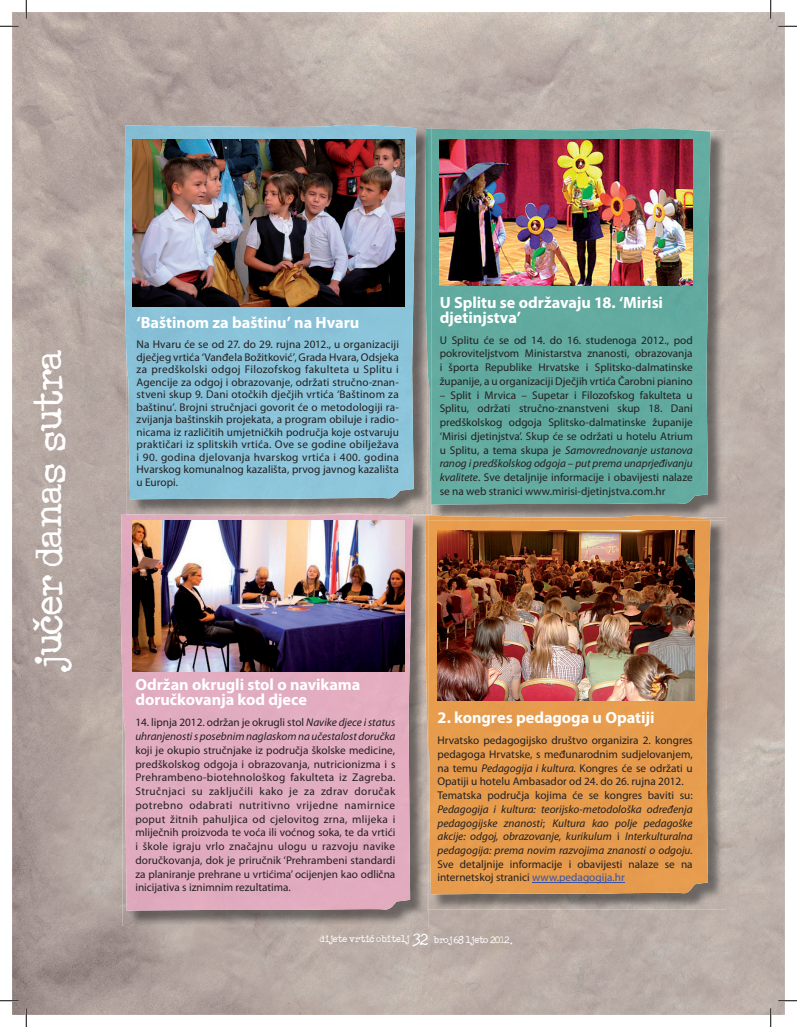
<style>
.page{position:relative;width:797px;height:1027px;background:#fff}
.page>*{position:absolute;margin:0;border:0;box-sizing:border-box;transform-origin:0 0}
.t1{font:31.25px "ACOUSTICBASSV";color:#fff}
.t2{font:700 16.25px/15px "Myriad Pro";letter-spacing:-.005em;color:#fff}
.t3{font:11.25px/13.8px "Myriad Pro";color:#231f20;text-align:justify}
.t4{font:italic 11.25px/13.8px "Myriad Pro";color:#231f20;text-align:justify}
.t5{font:7.5px "ACOUSTICBASSV";color:#fff}
.s1{font-style:italic}
.s2{font-style:normal}
.s3{color:#3853a3}
.s4{font-size:12.5px}
</style>
<div class="page">
<img style="left:12px;top:12px;width:773px;height:1003px">
<img style="left:427px;top:130px;width:299px;height:780px">
<div style="left:432px;top:128px;width:278px;height:377px;background:#63aaa0"></div>
<img style="left:710px;top:517px;width:16px;height:3px">
<div style="left:428px;top:515px;width:282px;height:379px;background:#e69c4d"></div>
<hr style="left:532px;top:882px;width:92px;height:1px;background:#3853a3">
<img style="left:123px;top:515px;width:305px;height:411px">
<img style="left:427px;top:748px;width:1px;height:162px">
<img style="left:425px;top:516px;width:3px;height:232px">
<div style="left:121px;top:514px;width:291px;height:397px;background:#e2acbf"></div>
<img style="left:126px;top:127px;width:306px;height:387px">
<img style="left:427px;top:353px;width:5px;height:161px">
<img style="left:126px;top:513px;width:251px;height:1px">
<div style="left:124px;top:125px;width:292px;height:374px;background:#8ac3d9"></div>
<img style="left:440px;top:140px;width:252px;height:146px">
<img style="left:133px;top:140px;width:271px;height:166px">
<img style="left:437px;top:530px;width:257px;height:170px">
<img style="left:133px;top:521px;width:271px;height:150px">
<svg style="left:0;top:25px;width:19px;height:2px"></svg>
<svg style="left:778px;top:25px;width:19px;height:2px"></svg>
<svg style="left:0;top:1000px;width:19px;height:1px"></svg>
<svg style="left:778px;top:1000px;width:19px;height:1px"></svg>
<svg style="left:25px;top:0;width:2px;height:19px"></svg>
<svg style="left:25px;top:1008px;width:2px;height:19px"></svg>
<svg style="left:770px;top:0;width:1px;height:19px"></svg>
<svg style="left:770px;top:1008px;width:1px;height:19px"></svg>
<h1 class="t1" style="left:24px;top:672px;width:323px;rotate:-90deg">jučer danas sutra</h1>
<h2 class="t2" style="left:137px;top:315px;width:224px">‘Baštinom za baštinu’ na Hvaru</h2>
<p class="t3" style="left:137px;top:338px;width:264px;line-height:12.5px">Na Hvaru će se od 27. do 29. rujna 2012., u organizaciji dječjeg vrtića ‘Vanđela Božitković’, Grada Hvara, Odsjeka za predškolski odgoj Filozofskog fakulteta u Splitu i Agencije za odgoj i obrazovanje, održati stručno-znan&shy;stveni skup 9. Dani otočkih dječjih vrtića ‘Baštinom za baštinu’. Brojni stručnjaci govorit će o metodologiji ra&shy;zvijanja baštinskih projekata, a program obiluje i radio&shy;nicama iz različitih umjetničkih područja koje ostvaruju praktičari iz splitskih vrtića. Ove se godine obilježava i 90. godina djelovanja hvarskog vrtića i 400. godina Hvarskog komunalnog kazališta, prvog javnog kazališta u Europi.</p>
<h2 class="t2" style="left:439px;top:294px;width:225px">U Splitu se održavaju 18. ‘Mirisi djetinjstva’</h2>
<p class="t3" style="left:439px;top:333px;width:254px">U Splitu će se od 14. do 16. studenoga 2012., pod pokroviteljstvom Ministarstva znanosti, obrazovanja i športa Republike Hrvatske i Splitsko-dalmatinske županije, a u organizaciji Dječjih vrtića Čarobni pianino</p>
<p class="t3" style="left:439px;top:388px;width:254px">– Split i Mrvica – Supetar i Filozofskog fakulteta u Splitu, održati stručno-znanstveni skup 18. Dani predškolskog odgoja Splitsko-dalmatinske županije ‘Mirisi djetinjstva’. Skup će se održati u hotelu Atrium u Splitu, a tema skupa je <span class="s1">Samovrednovanje ustanova ranog i predškolskog odgoja – put prema unaprjeđivanju kvalitete</span>. Sve detaljnije informacije i obavijesti nalaze se na web stranici www.mirisi-djetinjstva.com.hr</p>
<h2 class="t2" style="left:135px;top:677px;width:226px">Održan okrugli stol o navikama doručkovanja kod djece</h2>
<p class="t4" style="left:135px;top:715px;width:261px"><span class="s2">14. lipnja 2012. održan je okrugli stol</span> Navike djece i status uhranjenosti s posebnim naglaskom na učestalost doručka</p>
<p class="t3" style="left:135px;top:743px;width:262px">koji je okupio stručnjake iz područja školske medicine, predškolskog odgoja i obrazovanja, nutricionizma i s Prehrambeno-biotehnološkog fakulteta iz Zagreba.<br>Stručnjaci su zaključili kako je za zdrav doručak potrebno odabrati nutritivno vrijedne namirnice poput žitnih pahuljica od cjelovitog zrna, mlijeka i mliječnih proizvoda te voća ili voćnog soka, te da vrtići i škole igraju vrlo značajnu ulogu u razvoju navike doručkovanja, dok je priručnik ‘Prehrambeni standardi za planiranje prehrane u vrtićima’ ocijenjen kao odlična inicijativa s iznimnim rezultatima.</p>
<h2 class="t2" style="left:437px;top:710px;width:219px">2. kongres pedagoga u Opatiji</h2>
<p class="t3" style="left:437px;top:733px;width:257px;text-align:left">Hrvatsko pedagogijsko društvo organizira 2. kongres pedagoga Hrvatske, s međunarodnim sudjelovanjem, na temu <span class="s1">Pedagogija i kultura.</span> Kongres će se održati u Opatiji u hotelu Ambasador od 24. do 26. rujna 2012.<br>Tematska područja kojima će se kongres baviti su:</p>
<p class="t4" style="left:437px;top:802px;width:257px">Pedagogija i kultura: teorijsko-metodološka određenja pedagogijske znanosti<span class="s2">;</span> Kultura kao polje pedagoške akcije: odgoj, obrazovanje, kurikulum <span class="s2">i</span> Interkulturalna pedagogija: prema novim razvojima znanosti o odgoju.</p>
<p class="t3" style="left:437px;top:857px;width:257px">Sve detaljnije informacije i obavijesti nalaze se na internetskoj stranici <span class="s3">www.pedagogija.hr</span></p>
<p class="t5" style="left:319px;top:933px;width:198px">dijete vrtić obitelj <span class="s4">32</span> broj 68 ljeto 2012.</p>
</div>
